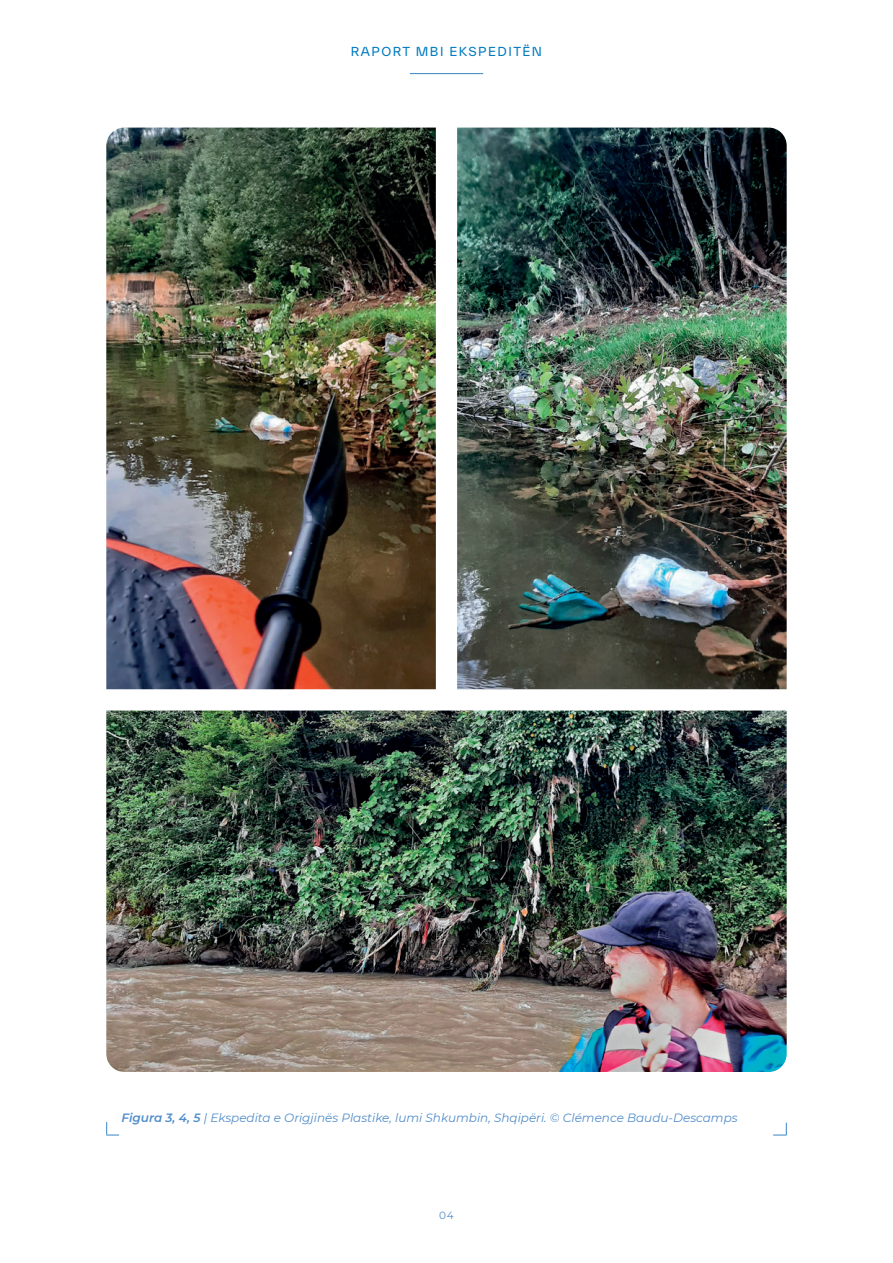
<style>
.page{position:relative;width:893px;height:1263px;background:#fff}
.page>*{position:absolute;margin:0;border:0;box-sizing:border-box;transform-origin:0 0}
.t1{font:italic 12px "Montserrat";color:#508dca}
.t2{font:12px "TWK Everett";letter-spacing:.125em;color:#007ac0}
.t3{font:10.5px "Montserrat";color:#508dca}
.s1{font-weight:600}
</style>
<div class="page">
<hr style="left:410px;top:73px;width:73px;height:1px;background:#3984c5">
<img style="left:106px;top:128px;width:330px;height:561px">
<img style="left:457px;top:128px;width:330px;height:561px">
<img style="left:106px;top:710px;width:681px;height:362px">
<svg style="left:106px;top:1122px;width:13px;height:14px"></svg>
<svg style="left:773px;top:1123px;width:14px;height:13px"></svg>
<p class="t2" style="left:351px;top:43px;width:193px">RAPORT MBI EKSPEDITËN</p>
<p class="t1" style="left:122px;top:1109px;width:618px"><span class="s1">Figura 3, 4, 5</span> | Ekspedita e Origjinës Plastike, lumi Shkumbin, Shqipëri. © Clémence Baudu-Descamps</p>
<p class="t3" style="left:439px;top:1208px;width:16px">04</p>
</div>
